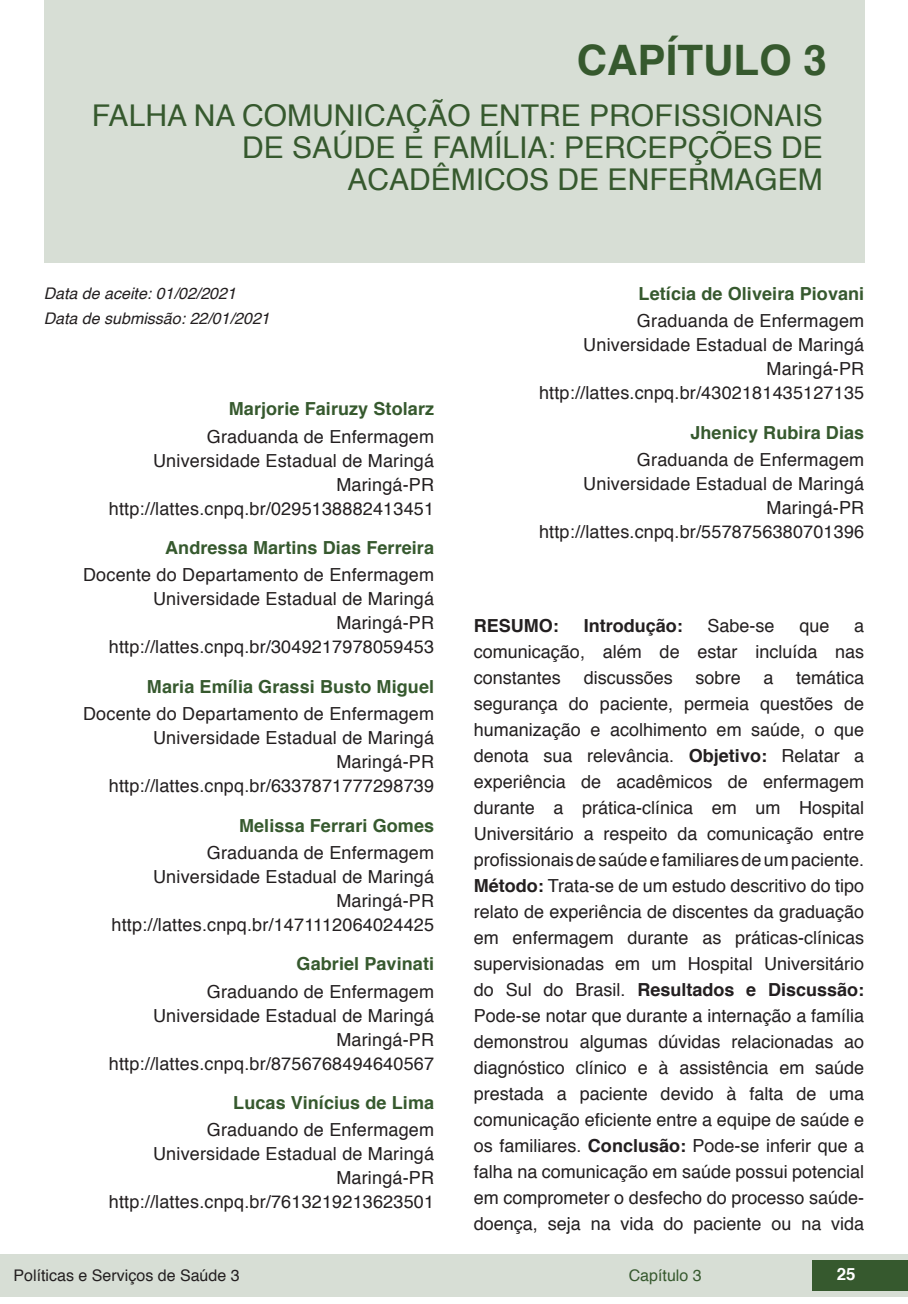
<style>
.page{position:relative;width:908px;height:1304px;background:#fff}
.page>*{position:absolute;margin:0;border:0;box-sizing:border-box;transform-origin:0 0}
.capítulos{font:700 42px "Helvetica";color:#36592e}
.nome_artigos{font:30px/32px "Helvetica";color:#36592e;text-align:right}
.Resumos_e_PC_TXT{font:18px/26px "Helvetica";color:#231f20;text-align:justify}
.info_autores{font:18px "Helvetica";letter-spacing:.01em;color:#231f20}
.nome_autores{font:700 18px "Helvetica";letter-spacing:.005em;color:#36592e}
.Resumos_e_PC_TXT-2{font:700 18px "Helvetica";color:#231f20}
.t1{font:700 16.8px "Helvetica";color:#fff}
.data{font:italic 16px "Helvetica";color:#231f20}
.t2{font:16px "Helvetica";color:#231f20}
.t3{font:16px "Helvetica";color:#36592e}
.s1{font-weight:700}
</style>
<div class="page">
<div style="left:0;top:1254px;width:906px;height:43px;background:#d7ded5"></div>
<div style="left:812px;top:1261px;width:95px;height:30px;background:#36592e"></div>
<div style="left:44px;top:0;width:819px;height:263px;background:#d7ded5"></div>
<p class="capítulos" style="left:576px;top:26px;width:251px">CAPÍTULO 3</p>
<p class="nome_artigos" style="left:92px;top:101px;width:732px">FALHA NA COMUNICAÇÃO ENTRE PROFISSIONAIS<br>DE SAÚDE E FAMÍLIA: PERCEPÇÕES DE<br>ACADÊMICOS DE ENFERMAGEM</p>
<p class="data" style="left:44px;top:280px;width:194px">Data de aceite: 01/02/2021</p>
<p class="data" style="left:44px;top:306px;width:227px">Data de submissão: 22/01/2021</p>
<p class="nome_autores" style="left:229px;top:395px;width:207px">Marjorie Fairuzy Stolarz</p>
<p class="info_autores" style="left:207px;top:423px;width:229px">Graduanda de Enfermagem</p>
<p class="info_autores" style="left:153px;top:447px;width:282px">Universidade Estadual de Maringá</p>
<p class="info_autores" style="left:336px;top:471px;width:99px">Maringá-PR</p>
<p class="info_autores" style="left:109px;top:495px;width:326px">http://lattes.cnpq.br/0295138882413451</p>
<p class="nome_autores" style="left:165px;top:533px;width:270px">Andressa Martins Dias Ferreira</p>
<p class="info_autores" style="left:83px;top:561px;width:352px">Docente do Departamento de Enfermagem</p>
<p class="info_autores" style="left:153px;top:585px;width:282px">Universidade Estadual de Maringá</p>
<p class="info_autores" style="left:336px;top:609px;width:99px">Maringá-PR</p>
<p class="info_autores" style="left:109px;top:633px;width:326px">http://lattes.cnpq.br/3049217978059453</p>
<p class="nome_autores" style="left:147px;top:672px;width:288px">Maria Emília Grassi Busto Miguel</p>
<p class="info_autores" style="left:83px;top:700px;width:352px">Docente do Departamento de Enfermagem</p>
<p class="info_autores" style="left:153px;top:724px;width:282px">Universidade Estadual de Maringá</p>
<p class="info_autores" style="left:336px;top:748px;width:99px">Maringá-PR</p>
<p class="info_autores" style="left:109px;top:772px;width:326px">http://lattes.cnpq.br/6337871777298739</p>
<p class="nome_autores" style="left:239px;top:811px;width:196px">Melissa Ferrari Gomes</p>
<p class="info_autores" style="left:207px;top:839px;width:229px">Graduanda de Enfermagem</p>
<p class="info_autores" style="left:153px;top:863px;width:282px">Universidade Estadual de Maringá</p>
<p class="info_autores" style="left:336px;top:887px;width:99px">Maringá-PR</p>
<p class="info_autores" style="left:111px;top:911px;width:324px">http://lattes.cnpq.br/1471112064024425</p>
<p class="nome_autores" style="left:296px;top:949px;width:139px">Gabriel Pavinati</p>
<p class="info_autores" style="left:207px;top:977px;width:229px">Graduando de Enfermagem</p>
<p class="info_autores" style="left:153px;top:1001px;width:282px">Universidade Estadual de Maringá</p>
<p class="info_autores" style="left:336px;top:1025px;width:99px">Maringá-PR</p>
<p class="info_autores" style="left:109px;top:1049px;width:326px">http://lattes.cnpq.br/8756768494640567</p>
<p class="nome_autores" style="left:233px;top:1088px;width:202px">Lucas Vinícius de Lima</p>
<p class="info_autores" style="left:207px;top:1116px;width:229px">Graduando de Enfermagem</p>
<p class="info_autores" style="left:153px;top:1140px;width:282px">Universidade Estadual de Maringá</p>
<p class="info_autores" style="left:336px;top:1164px;width:99px">Maringá-PR</p>
<p class="info_autores" style="left:109px;top:1188px;width:326px">http://lattes.cnpq.br/7613219213623501</p>
<p class="nome_autores" style="left:638px;top:279px;width:227px">Letícia de Oliveira Piovani</p>
<p class="info_autores" style="left:636px;top:307px;width:229px">Graduanda de Enfermagem</p>
<p class="info_autores" style="left:583px;top:331px;width:282px">Universidade Estadual de Maringá</p>
<p class="info_autores" style="left:766px;top:355px;width:99px">Maringá-PR</p>
<p class="info_autores" style="left:539px;top:379px;width:326px">http://lattes.cnpq.br/4302181435127135</p>
<p class="nome_autores" style="left:690px;top:418px;width:175px">Jhenicy Rubira Dias</p>
<p class="info_autores" style="left:636px;top:446px;width:229px">Graduanda de Enfermagem</p>
<p class="info_autores" style="left:583px;top:470px;width:282px">Universidade Estadual de Maringá</p>
<p class="info_autores" style="left:766px;top:494px;width:99px">Maringá-PR</p>
<p class="info_autores" style="left:539px;top:518px;width:326px">http://lattes.cnpq.br/5578756380701396</p>
<p class="Resumos_e_PC_TXT-2" style="left:473px;top:611px;width:86px">RESUMO:</p>
<p class="Resumos_e_PC_TXT-2" style="left:583px;top:611px;width:100px">Introdução:</p>
<p class="Resumos_e_PC_TXT" style="left:707px;top:613px;width:69px">Sabe-se</p>
<p class="Resumos_e_PC_TXT" style="left:799px;top:613px;width:32px">que</p>
<p class="Resumos_e_PC_TXT" style="left:473px;top:613px;width:392px;text-indent:380px">a comunicação, além de estar incluída nas constantes</p>
<p class="Resumos_e_PC_TXT" style="left:473px;top:665px;width:392px;text-indent:322px">temática segurança do paciente, permeia questões de humanização e acolhimento em saúde, o que denota sua relevância. <span class="s1">Objetivo:</span> Relatar a experiência de acadêmicos de enfermagem durante a prática-clínica em um Hospital Universitário a respeito da comunicação entre profissionais de saúde e familiares de um paciente.<br><span class="s1">Método:</span> Trata-se de um estudo descritivo do tipo relato de experiência de discentes da graduação em enfermagem durante as práticas-clínicas supervisionadas em um Hospital Universitário do Sul do Brasil. <span class="s1">Resultados e Discussão:<br></span>Pode-se notar que durante a internação a família demonstrou algumas dúvidas relacionadas ao diagnóstico clínico e à assistência em saúde prestada a paciente devido à falta de uma comunicação eficiente entre a equipe de saúde e os familiares. <span class="s1">Conclusão:</span> Pode-se inferir que a falha na comunicação em saúde possui potencial em comprometer o desfecho do processo saúde&shy;doença, seja na vida do paciente ou na vida</p>
<p class="Resumos_e_PC_TXT" style="left:583px;top:665px;width:91px">discussões</p>
<p class="Resumos_e_PC_TXT" style="left:695px;top:665px;width:47px">sobre</p>
<p class="Resumos_e_PC_TXT" style="left:763px;top:665px;width:12px">a</p>
<p class="t2" style="left:14px;top:1263px;width:227px">Políticas e Serviços de Saúde 3</p>
<p class="t3" style="left:628px;top:1263px;width:74px">Capítulo 3</p>
<p class="t1" style="left:836px;top:1261px;width:20px">25</p>
</div>
